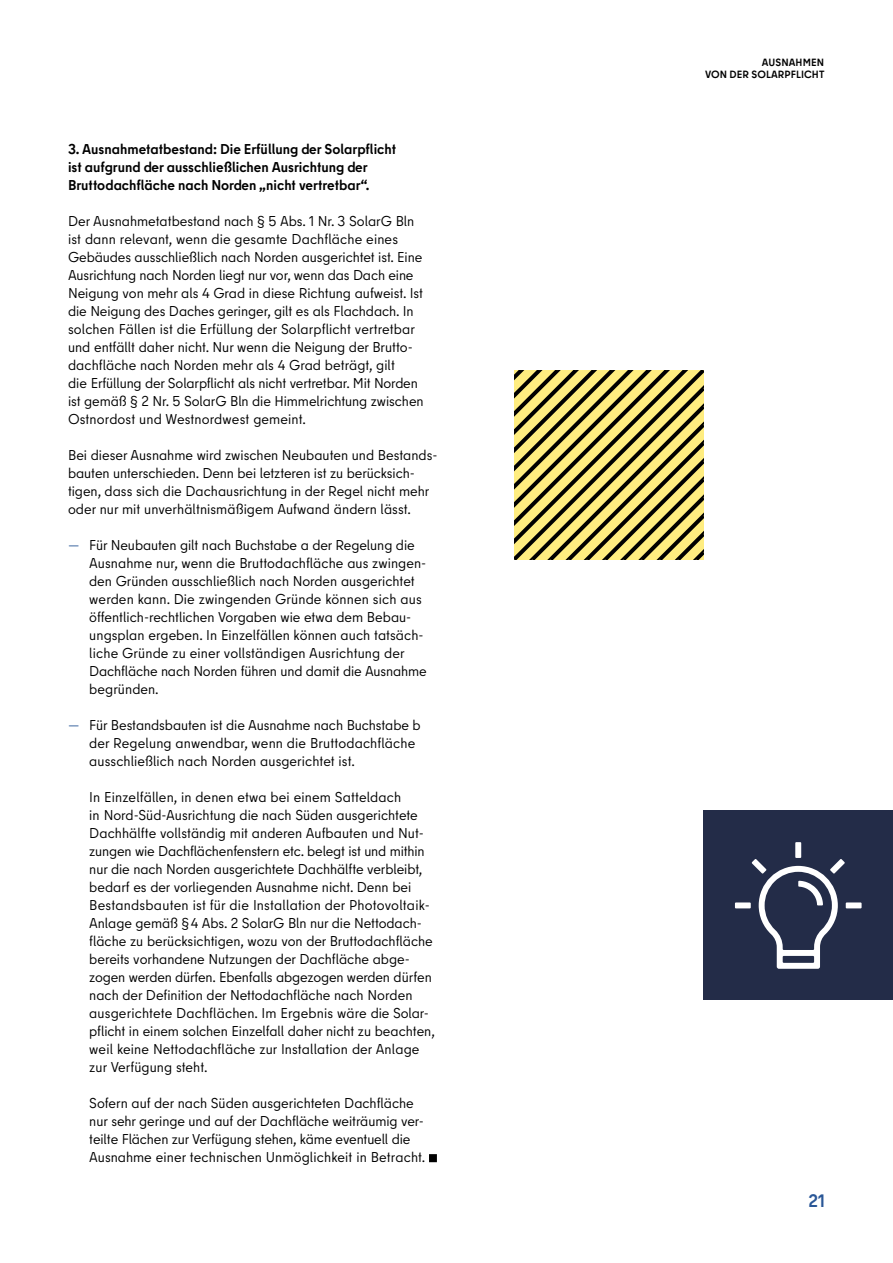
<style>
.page{position:relative;width:893px;height:1263px;background:#fff}
.page>*{position:absolute;margin:0;border:0;box-sizing:border-box;transform-origin:0 0}
.t1{font:700 18px "Berlin Type";color:#2a5797}
.Copy_9_5_pt{font:14.25px/18px "Berlin Type";color:#000}
.Copy_9_5_pt-2{font:700 14.25px/18px "Berlin Type";color:#000}
.Kapitel{font:700 10.5px/12px "Berlin Type";letter-spacing:.01em;color:#000;text-align:right}
.s1{color:#2a5797}
</style>
<div class="page">
<div style="left:429px;top:1154px;width:8px;height:8px;background:#000"></div>
<div style="left:703px;top:811px;width:190px;height:189px;background:#232c48"></div>
<svg style="left:514px;top:370px;width:189px;height:190px"></svg>
<div style="left:795px;top:842px;width:6px;height:16px;background:#fff"></div>
<div style="left:735px;top:902px;width:16px;height:6px;background:#fff"></div>
<div style="left:846px;top:902px;width:16px;height:6px;background:#fff"></div>
<svg style="left:752px;top:859px;width:93px;height:110px"></svg>
<p class="Copy_9_5_pt-2" style="left:68px;top:140px;width:330px">3. Ausnahmetatbestand: Die Erfüllung der Solarpflicht ist aufgrund der ausschließlichen Ausrichtung der<br>Bruttodachfläche nach Norden „nicht vertretbar“.</p>
<p class="Copy_9_5_pt" style="left:68px;top:212px;width:357px">Der Ausnahmetatbestand nach § 5 Abs. 1 Nr. 3 SolarG Bln ist dann relevant, wenn die gesamte Dachfläche eines Gebäudes ausschließlich nach Norden ausgerichtet ist. Eine Ausrichtung nach Norden liegt nur vor, wenn das Dach eine Neigung von mehr als 4 Grad in diese Richtung aufweist. Ist die Neigung des Daches geringer, gilt es als Flachdach. In solchen Fällen ist die Erfüllung der Solarpflicht vertretbar und entfällt daher nicht. Nur wenn die Neigung der Brutto&shy;dachfläche nach Norden mehr als 4 Grad beträgt, gilt<br>die Erfüllung der Solarpflicht als nicht vertretbar. Mit Norden ist gemäß § 2 Nr. 5 SolarG Bln die Himmelrichtung zwischen Ostnordost und Westnordwest gemeint.</p>
<p class="Copy_9_5_pt" style="left:68px;top:446px;width:371px">Bei dieser Ausnahme wird zwischen Neubauten und Bestands&shy;bauten unterschieden. Denn bei letzteren ist zu berücksich&shy;tigen, dass sich die Dachausrichtung in der Regel nicht mehr oder nur mit unverhältnismäßigem Aufwand ändern lässt.</p>
<p class="Copy_9_5_pt" style="left:89px;top:536px;width:339px;text-indent:-21px"><span class="s1">—</span> Für Neubauten gilt nach Buchstabe a der Regelung die Ausnahme nur, wenn die Bruttodachfläche aus zwingen&shy;den Gründen ausschließlich nach Norden ausgerichtet werden kann. Die zwingenden Gründe können sich aus öffentlich-rechtlichen Vorgaben wie etwa dem Bebau&shy;ungsplan ergeben. In Einzelfällen können auch tatsäch&shy;liche Gründe zu einer vollständigen Ausrichtung der Dachfläche nach Norden führen und damit die Ausnahme begründen.</p>
<p class="Copy_9_5_pt" style="left:89px;top:716px;width:333px;text-indent:-21px"><span class="s1">—</span> Für Bestandsbauten ist die Ausnahme nach Buchstabe b der Regelung anwendbar, wenn die Bruttodachfläche ausschließlich nach Norden ausgerichtet ist.</p>
<p class="Copy_9_5_pt" style="left:89px;top:788px;width:347px">In Einzelfällen, in denen etwa bei einem Satteldach<br>in Nord-Süd-Ausrichtung die nach Süden ausgerichtete Dachhälfte vollständig mit anderen Aufbauten und Nut&shy;zungen wie Dachflächenfenstern etc. belegt ist und mithin nur die nach Norden ausgerichtete Dachhälfte verbleibt, bedarf es der vorliegenden Ausnahme nicht. Denn bei Bestandsbauten ist für die Installation der Photovoltaik-Anlage gemäß §4 Abs. 2 SolarG Bln nur die Nettodach&shy;fläche zu berücksichtigen, wozu von der Bruttodachfläche bereits vorhandene Nutzungen der Dachfläche abge&shy;zogen werden dürfen. Ebenfalls abgezogen werden dürfen nach der Definition der Nettodachfläche nach Norden ausgerichtete Dachflächen. Im Ergebnis wäre die Solar&shy;pflicht in einem solchen Einzelfall daher nicht zu beachten, weil keine Nettodachfläche zur Installation der Anlage zur Verfügung steht.</p>
<p class="Copy_9_5_pt" style="left:89px;top:1094px;width:338px">Sofern auf der nach Süden ausgerichteten Dachfläche nur sehr geringe und auf der Dachfläche weiträumig ver&shy;teilte Flächen zur Verfügung stehen, käme eventuell die Ausnahme einer technischen Unmöglichkeit in Betracht.</p>
<p class="Kapitel" style="left:705px;top:56px;width:121px">AUSNAHMEN<br>VON DER SOLARPFLICHT</p>
<p class="t1" style="left:808px;top:1189px;width:18px">21</p>
</div>
